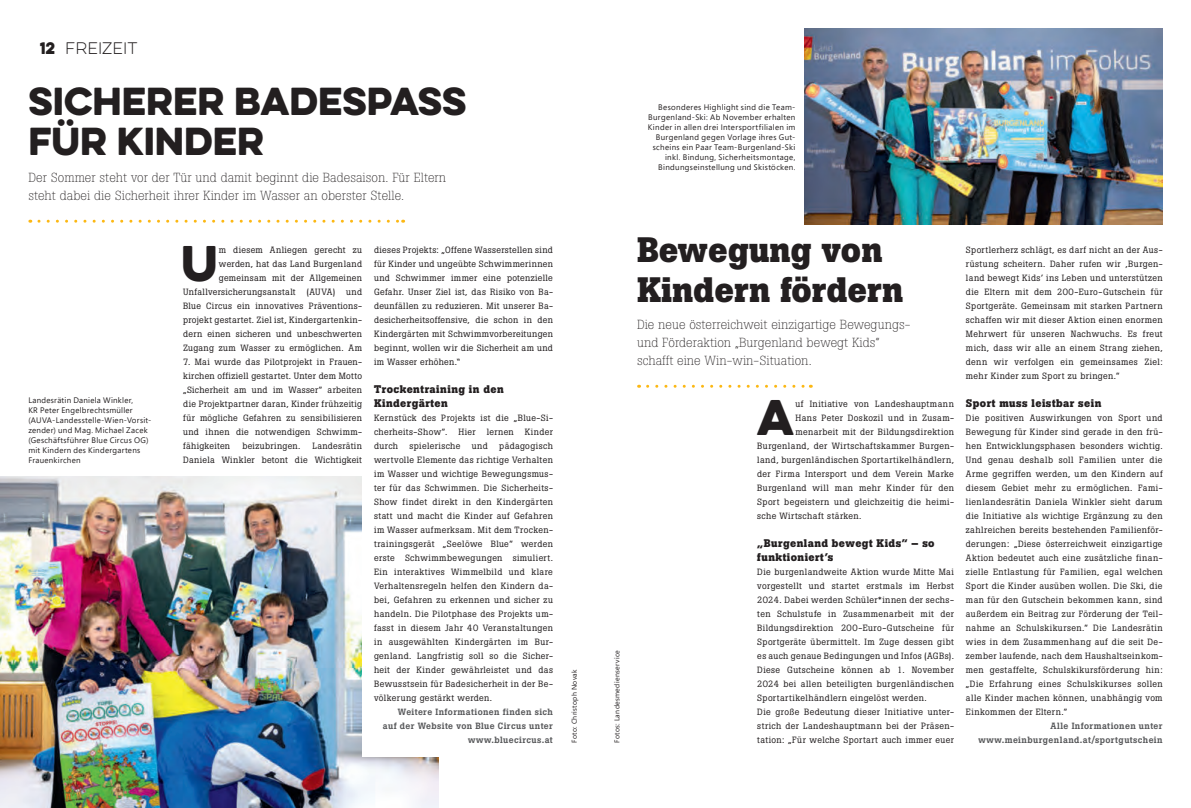
<style>
.page{position:relative;width:1191px;height:808px;background:#fff}
.page>*{position:absolute;margin:0;border:0;box-sizing:border-box;transform-origin:0 0}
.t1{font:44.9px "Eveleth Clean";color:#231f20}
.t2{font:35px/40px "Eveleth Clean";color:#231f20}
.t3{font:700 35px/40px "Boton";color:#231f20}
.t4{font:100 15px "Eveleth Clean";color:#231f20}
.t5{font:300 13px/18px "Boton";color:#231f20}
.t6{font:700 11px/14px "Boton";letter-spacing:.04em;color:#231f20}
.t7{font:9px/14px "Boton";letter-spacing:.04em;color:#231f20;text-align:justify}
.t8{font:500 9px/14px "Boton";letter-spacing:.04em;color:#57585a;text-align:right}
.t9{font:8px/10px "Segoe Pro";letter-spacing:.035em;color:#231f20}
.t10{font:7px "Segoe Pro";letter-spacing:.045em;color:#231f20}
.s1{font-weight:400}
</style>
<div class="page">
<img style="left:0;top:477px;width:438px;height:331px">
<svg style="left:39px;top:220px;width:365px;height:3px"></svg>
<div style="left:362px;top:386px;width:137px;height:371px;background:#fff"></div>
<img style="left:805px;top:28px;width:357px;height:197px">
<svg style="left:647px;top:385px;width:164px;height:3px"></svg>
<h3 class="t4" style="left:40px;top:38px;width:99px"><span class="s1">12</span> FREIZEIT</h3>
<h2 class="t2" style="left:28px;top:80px;width:440px">SICHERER BADESPASS<br>FÜR KINDER</h2>
<h3 class="t5" style="left:28px;top:168px;width:419px">Der Sommer steht vor der Tür und damit beginnt die Badesaison. Für Eltern steht dabei die Sicherheit ihrer Kinder im Wasser an oberster Stelle.</h3>
<p class="t9" style="left:648px;top:102px;width:149px;text-align:right">Besonderes Highlight sind die Team-Burgenland-Ski: Ab November erhalten Kinder in allen drei Intersportfilialen im Burgenland gegen Vorlage ihres Gut&shy;scheins ein Paar Team-Burgenland-Ski inkl. Bindung, Sicherheitsmontage, Bindungseinstellung und Skistöcken.</p>
<h2 class="t3" style="left:637px;top:230px;width:268px">Bewegung von<br>Kindern fördern</h2>
<h3 class="t5" style="left:637px;top:315px;width:275px">Die neue österreichweit einzigartige Bewegungs&shy;und Förderaktion „Burgenland bewegt Kids” schafft eine Win-win-Situation.</h3>
<h1 class="t1" style="left:181px;top:229px;width:38px">U</h1>
<p class="t7" style="left:374px;top:243px;width:180px">dieses Projekts: „Offene Wasserstellen sind für Kinder und ungeübte Schwimmerinnen und Schwimmer immer eine potenzielle Gefahr. Unser Ziel ist, das Risiko von Ba&shy;deunfällen zu reduzieren. Mit unserer Ba&shy;desicherheitsoffensive, die schon in den Kindergärten mit Schwimmvorbereitungen beginnt, wollen wir die Sicherheit am und im Wasser erhöhen.“</p>
<p class="t6" style="left:374px;top:382px;width:131px">Trockentraining in den<br>Kindergärten</p>
<p class="t7" style="left:374px;top:411px;width:180px">Kernstück des Projekts ist die „Blue-Si&shy;cherheits-Show”. Hier lernen Kinder durch</p>
<p class="t7" style="left:183px;top:243px;width:180px;text-align:right">m diesem Anliegen gerecht zu werden, hat das Land Burgenland gemeinsam mit der Allgemeinen Unfallversicherungsanstalt (AUVA) und Blue Circus ein innovatives Präventions&shy;projekt gestartet. Ziel ist, Kindergartenkin&shy;dern einen sicheren und unbeschwerten Zugang zum Wasser zu ermöglichen. Am</p>
<p class="t7" style="left:183px;top:355px;width:180px">7. Mai wurde das Pilotprojekt in Frauen&shy;kirchen offiziell gestartet. Unter dem Motto „Sicherheit am und im Wasser” arbeiten die Projektpartner daran, Kinder frühzeitig für mögliche Gefahren zu sensibilisieren und ihnen die notwendigen Schwimm&shy;fähigkeiten</p>
<p class="t9" style="left:28px;top:395px;width:125px">Landesrätin Daniela Winkler,<br>KR Peter Engelbrechtsmüller (AUVA-Landesstelle-Wien-Vorsit&shy;zender) und Mag. Michael Zacek (Geschäftsführer Blue Circus OG) mit Kindern des Kindergartens<br>Frauenkirchen</p>
<h1 class="t1" style="left:757px;top:383px;width:39px">A</h1>
<p class="t7" style="left:795px;top:397px;width:160px">uf Initiative von Landeshauptmann</p>
<p class="t7" style="left:795px;top:411px;width:160px">Hans Peter Doskozil und in Zusam-</p>
<p class="t7" style="left:795px;top:425px;width:160px">menarbeit mit der Bildungsdirektion</p>
<p class="t7" style="left:757px;top:439px;width:198px">Burgenland, der Wirtschaftskammer Burgen-</p>
<p class="t7" style="left:757px;top:453px;width:198px">land, burgenländischen Sportartikelhändlern,</p>
<p class="t7" style="left:757px;top:467px;width:198px">der Firma Intersport und dem Verein Marke</p>
<p class="t7" style="left:757px;top:481px;width:198px">Burgenland will man mehr Kinder für den</p>
<p class="t7" style="left:757px;top:495px;width:198px">Sport begeistern und gleichzeitig die heimi-</p>
<p class="t7" style="left:757px;top:509px;width:106px">sche Wirtschaft stärken.</p>
<p class="t6" style="left:757px;top:536px;width:179px">„Burgenland bewegt Kids” – so funktioniert’s</p>
<p class="t7" style="left:757px;top:565px;width:198px;text-align:left">Die burgenlandweite Aktion wurde Mitte Mai vorgestellt und startet erstmals im Herbst 2024. Dabei werden Schüler*innen der sechs&shy;ten Schulstufe in Zusammenarbeit mit der Bildungsdirektion 200-Euro-Gutscheine für Sportgeräte übermittelt. Im Zuge dessen gibt es auch genaue Bedingungen und Infos (AGBs).<br>Diese Gutscheine können ab 1. November 2024 bei allen beteiligten burgenländischen Sportartikelhändlern eingelöst werden.<br>Die große Bedeutung dieser Initiative unter&shy;strich der Landeshauptmann bei der Präsen&shy;tation: „Für welche Sportart auch immer euer</p>
<p class="t7" style="left:374px;top:439px;width:180px;text-indent:125px">pädagogisch wertvolle Elemente das richtige Verhalten im Wasser und wichtige Bewegungsmus&shy;ter für das Schwimmen. Die Sicherheits-Show findet direkt in den Kindergärten statt und macht die Kinder auf Gefahren im Wasser aufmerksam. Mit dem Trocken&shy;trainingsgerät „Seelöwe Blue” werden erste Schwimmbewegungen simuliert.<br>Ein interaktives Wimmelbild und klare Verhaltensregeln helfen den Kindern da&shy;bei, Gefahren zu erkennen und sicher zu handeln. Die Pilotphase des Projekts um&shy;fasst in diesem Jahr 40 Veranstaltungen in ausgewählten Kindergärten im Bur&shy;genland. Langfristig soll so die Sicher&shy;heit der Kinder gewährleistet und das Bewusstsein für Badesicherheit in der Be&shy;völkerung gestärkt werden.</p>
<p class="t8" style="left:383px;top:705px;width:171px">Weitere Informationen finden sich auf der Website von Blue Circus unter www.bluecircus.at</p>
<p class="t7" style="left:183px;top:439px;width:180px;text-align:right">Landesrätin<br>Daniela Winkler betont die Wichtigkeit</p>
<p class="t7" style="left:409px;top:439px;width:52px">spielerische</p>
<p class="t7" style="left:472px;top:439px;width:18px">und</p>
<p class="t7" style="left:242px;top:439px;width:60px">beizubringen.</p>
<p class="t10" style="left:612px;top:743px;width:94px;rotate:-90deg">Fotos: Landesmedienservice</p>
<p class="t10" style="left:569px;top:743px;width:75px;rotate:-90deg">Foto: Christoph Novak</p>
<p class="t7" style="left:966px;top:243px;width:198px">Sportlerherz schlägt, es darf nicht an der Aus&shy;rüstung scheitern. Daher rufen wir ‚Burgen&shy;land bewegt Kids’ ins Leben und unterstützen die Eltern mit dem 200-Euro-Gutschein für Sportgeräte. Gemeinsam mit starken Partnern schaffen wir mit dieser Aktion einen enormen Mehrwert für unseren Nachwuchs. Es freut mich, dass wir alle an einem Strang ziehen, denn wir verfolgen ein gemeinsames Ziel: mehr Kinder zum Sport zu bringen.”</p>
<p class="t6" style="left:966px;top:396px;width:137px">Sport muss leistbar sein</p>
<p class="t7" style="left:966px;top:411px;width:198px">Die positiven Auswirkungen von Sport und Bewegung für Kinder sind gerade in den frü&shy;hen Entwicklungsphasen besonders wichtig.<br>Und genau deshalb soll Familien unter die Arme gegriffen werden, um den Kindern auf diesem Gebiet mehr zu ermöglichen. Fami&shy;lienlandesrätin Daniela Winkler sieht darum die Initiative als wichtige Ergänzung zu den zahlreichen bereits bestehenden Familienför&shy;derungen: „Diese österreichweit einzigartige Aktion bedeutet auch eine zusätzliche finan&shy;zielle Entlastung für Familien, egal welchen Sport die Kinder ausüben wollen. Die Ski, die man für den Gutschein bekommen kann, sind außerdem ein Beitrag zur Förderung der Teil&shy;nahme an Schulskikursen.” Die Landesrätin wies in dem Zusammenhang auf die seit De&shy;zember laufende, nach dem Haushaltseinkom&shy;men gestaffelte, Schulskikursförderung hin: „Die Erfahrung eines Schulskikurses sollen alle Kinder machen können, unabhängig vom Einkommen der Eltern.”</p>
<p class="t8" style="left:978px;top:719px;width:186px">Alle Informationen unter www.meinburgenland.at/sportgutschein</p>
</div>
